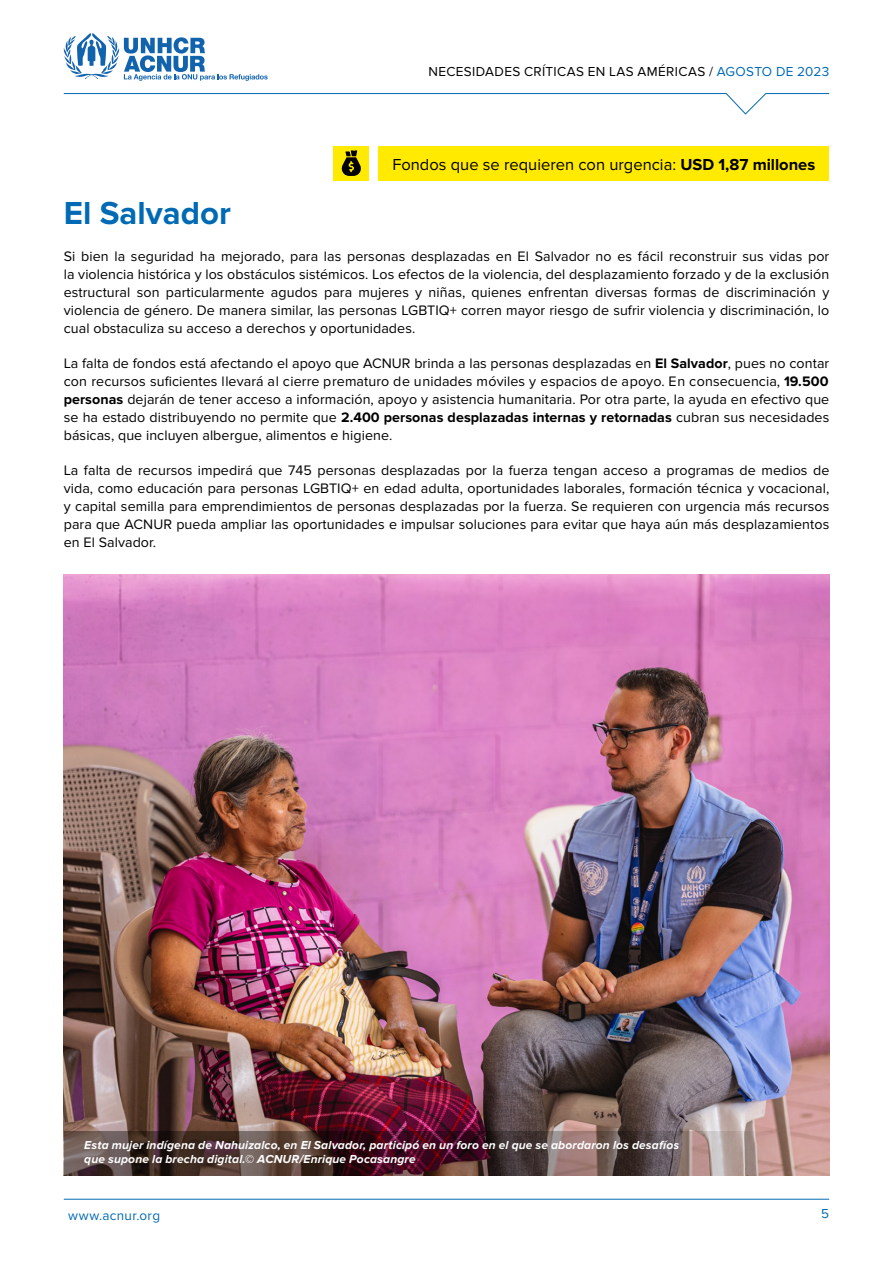
<style>
.page{position:relative;width:893px;height:1263px;background:#fff}
.page>*{position:absolute;margin:0;border:0;box-sizing:border-box;transform-origin:0 0}
.t1{font:700 33px "Proxima Nova";color:#006ab4}
.t2{font:16.5px "Proxima Nova";color:#000}
.t3{font:14.25px/18px "Proxima Nova";letter-spacing:.005em;color:#000;text-align:justify}
.t4{font:13.5px "Proxima Nova";letter-spacing:.025em;color:#000}
.t5{font:13.5px "Proxima Nova";letter-spacing:.02em;color:#006ab4}
.t6{font:italic 700 12px/14.4px "Proxima Nova";letter-spacing:.015em;color:#fff}
.s1{color:#006ab4}
.s2{font-weight:700}
</style>
<div class="page">
<svg style="left:63px;top:93px;width:767px;height:22px"></svg>
<img style="left:64px;top:574px;width:765px;height:602px">
<svg style="left:64px;top:1131px;width:725px;height:45px;background:#614646"></svg>
<div style="left:333px;top:146px;width:496px;height:34px;background:#ffea00"></div>
<div style="left:370px;top:130px;width:8px;height:66px;background:#fff"></div>
<svg style="left:341px;top:150px;width:20px;height:26px"></svg>
<svg style="left:63px;top:33px;width:205px;height:48px"></svg>
<hr style="left:64px;top:1199px;width:765px;height:1px;background:#006ab4">
<p class="t4" style="left:428px;top:63px;width:402px">NECESIDADES CRÍTICAS EN LAS AMÉRICAS / <span class="s1">AGOSTO DE 2023</span></p>
<p class="t2" style="left:392px;top:155px;width:424px">Fondos que se requieren con urgencia: <span class="s2">USD 1,87 millones</span></p>
<h1 class="t1" style="left:64px;top:194px;width:169px">El Salvador</h1>
<p class="t3" style="left:64px;top:248px;width:767px">Si bien la seguridad ha mejorado, para las personas desplazadas en El Salvador no es fácil reconstruir sus vidas por la violencia histórica y los obstáculos sistémicos. Los efectos de la violencia, del desplazamiento forzado y de la exclusión estructural son particularmente agudos para mujeres y niñas, quienes enfrentan diversas formas de discriminación y violencia de género. De manera similar, las personas LGBTIQ+ corren mayor riesgo de sufrir violencia y discriminación, lo cual obstaculiza su acceso a derechos y oportunidades.</p>
<p class="t3" style="left:64px;top:355px;width:767px">La falta de fondos está afectando el apoyo que ACNUR brinda a las personas desplazadas en <span class="s2">El Salvador</span>, pues no contar con recursos suficientes llevará al cierre prematuro de unidades móviles y espacios de apoyo. En consecuencia, <span class="s2">19.500 personas</span> dejarán de tener acceso a información, apoyo y asistencia humanitaria. Por otra parte, la ayuda en efectivo que se ha estado distribuyendo no permite que <span class="s2">2.400 personas desplazadas internas y retornadas</span> cubran sus necesidades básicas, que incluyen albergue, alimentos e higiene.</p>
<p class="t3" style="left:64px;top:462px;width:767px">La falta de recursos impedirá que 745 personas desplazadas por la fuerza tengan acceso a programas de medios de vida, como educación para personas LGBTIQ+ en edad adulta, oportunidades laborales, formación técnica y vocacional, y capital semilla para emprendimientos de personas desplazadas por la fuerza. Se requieren con urgencia más recursos para que ACNUR pueda ampliar las oportunidades e impulsar soluciones para evitar que haya aún más desplazamientos en El Salvador.</p>
<p class="t6" style="left:84px;top:1138px;width:596px">Esta mujer indígena de Nahuizalco, en El Salvador, participó en un foro en el que se abordaron los desafíos que supone la brecha digital.© ACNUR/Enrique Pocasangre</p>
<p class="t5" style="left:68px;top:1207px;width:94px">www.acnur.org</p>
<p class="t5" style="left:821px;top:1205px;width:9px">5</p>
</div>
